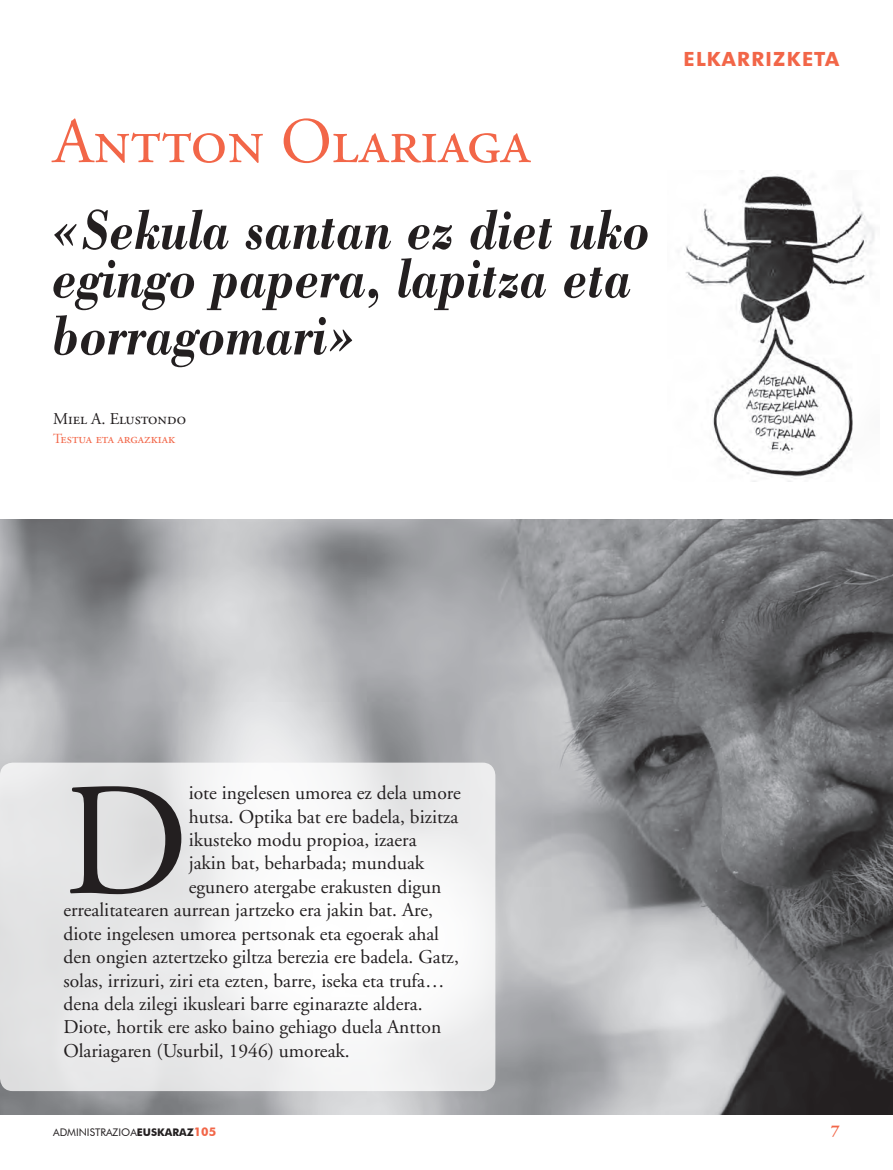
<style>
.page{position:relative;width:893px;height:1170px;background:#fff}
.page>*{position:absolute;margin:0;border:0;box-sizing:border-box;transform-origin:0 0}
.Sarrera{font:160.65px "Adobe Garamond";color:#231f20}
.Izenburu00{font:64.5px "Adobe Garamond Regular SC";color:#f26648}
.Izenburuesaldia{font:italic 700 59.25px/48.4px "Bodoni BT";color:#231f20;scale:.85 1}
.t1{font:27px "The Sans Bold Caps";color:#f26648}
.Sarrera-2{font:19.5px "Adobe Garamond";color:#231f20}
.Sinaduraegilea{font:16.5px "Adobe Garamond Regular SC";color:#231f20}
.t2{font:700 16.5px "Adobe Garamond";color:#f26648}
.Sinaduraofizioa{font:13.8px "Adobe Garamond Regular SC";color:#f26648}
.t3{font:10.5px "Futura BT";color:#231f20}
.s1{font-size:72px}
.s2{font-weight:700}
.s3{font-weight:700;font-size:12px;color:#f26648}
</style>
<div class="page">
<img style="left:0;top:519px;width:893px;height:595px">
<svg style="left:0;top:762px;width:495px;height:328px;fill:#ececed"></svg>
<img style="left:684px;top:174px;width:191px;height:305px">
<p class="Izenburu00" style="left:53px;top:107px;width:479px">Antton Olariaga</p>
<p class="Izenburuesaldia" style="left:53px;top:203px;width:705px"><span class="s1">«</span>Sekula santan ez diet uko egingo papera, lapitza eta</p>
<p class="Izenburuesaldia" style="left:53px;top:309px;width:360px">borragomari<span class="s1">»</span></p>
<p class="Sinaduraegilea" style="left:53px;top:410px;width:134px">Miel A. Elustondo</p>
<p class="Sinaduraofizioa" style="left:53px;top:431px;width:123px">Testua eta argazkiak</p>
<p class="t1" style="left:683px;top:35px;width:158px">elkarrizketa</p>
<p class="Sarrera" style="left:63px;top:756px;width:127px">D</p>
<p class="Sarrera-2" style="left:189px;top:782px;width:274px">iote ingelesen umorea ez dela umore</p>
<p class="Sarrera-2" style="left:189px;top:806px;width:271px">hutsa. Optika bat ere badela, bizitza</p>
<p class="Sarrera-2" style="left:189px;top:829px;width:229px">ikusteko modu propioa, izaera</p>
<p class="Sarrera-2" style="left:189px;top:852px;width:237px">jakin bat, beharbada; munduak</p>
<p class="Sarrera-2" style="left:189px;top:876px;width:254px">egunero atergabe erakusten digun</p>
<p class="Sarrera-2" style="left:63px;top:899px;width:371px">errealitatearen aurrean jartzeko era jakin bat. Are,</p>
<p class="Sarrera-2" style="left:63px;top:923px;width:377px">diote ingelesen umorea pertsonak eta egoerak ahal</p>
<p class="Sarrera-2" style="left:63px;top:946px;width:397px">den ongien aztertzeko giltza berezia ere badela. Gatz,</p>
<p class="Sarrera-2" style="left:63px;top:969px;width:383px">solas, irrizuri, ziri eta ezten, barre, iseka eta trufa…</p>
<p class="Sarrera-2" style="left:63px;top:993px;width:361px">dena dela zilegi ikusleari barre eginarazte aldera.</p>
<p class="Sarrera-2" style="left:63px;top:1016px;width:379px">Diote, hortik ere asko baino gehiago duela Antton</p>
<p class="Sarrera-2" style="left:63px;top:1040px;width:288px">Olariagaren (Usurbil, 1946) umoreak.</p>
<p class="t3" style="left:53px;top:1125px;width:165px">ADMINISTRAZIOA<span class="s2">EUSKARAZ</span><span class="s3">105</span></p>
<p class="t2" style="left:831px;top:1121px;width:10px">7</p>
</div>
